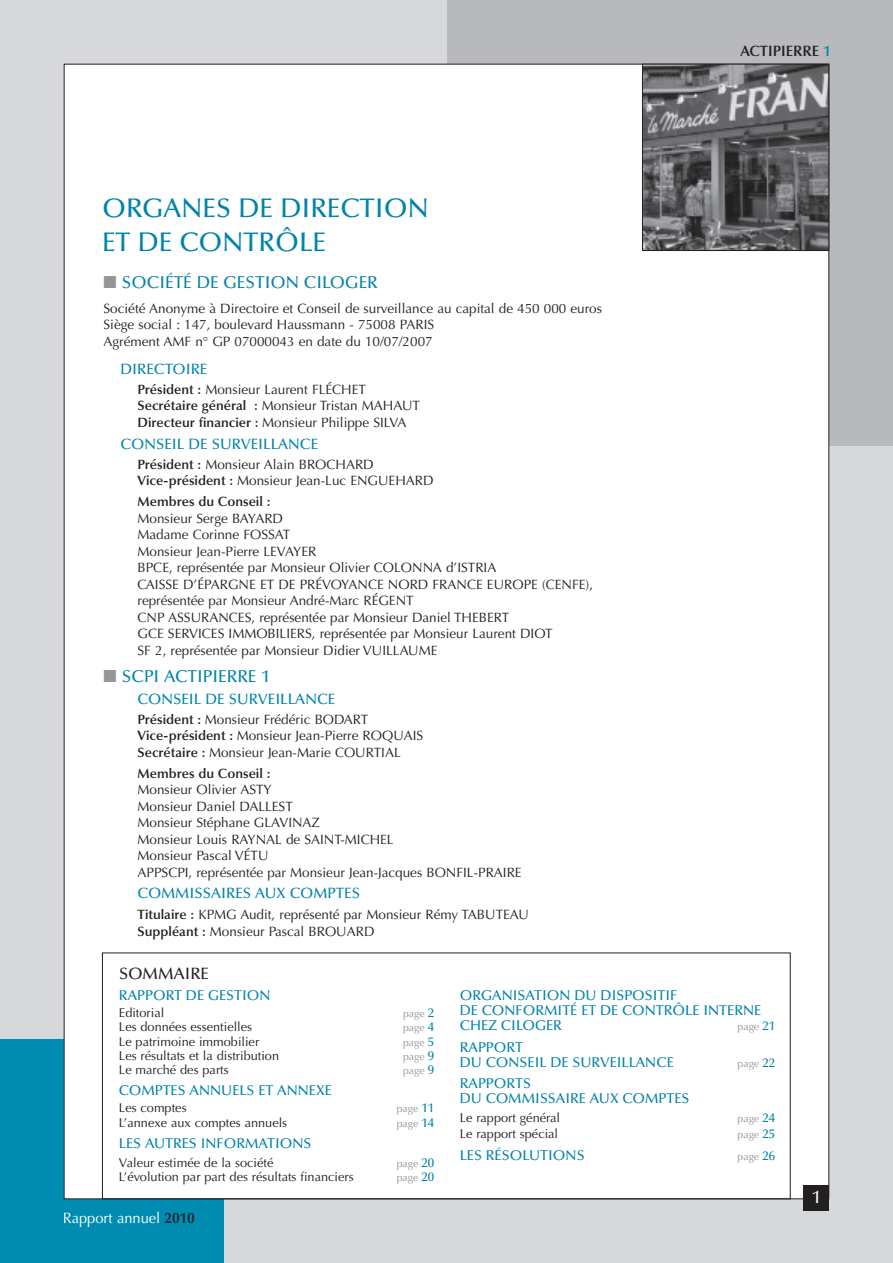
<style>
.page{position:relative;width:893px;height:1263px;background:#fff}
.page>*{position:absolute;margin:0;border:0;box-sizing:border-box;transform-origin:0 0}
.t1{font:500 27px/33.2px "Optima";color:#0083a9}
.t2{font:500 18px "Optima";color:#fff}
.t3{font:500 17.25px "Optima";color:#0083a9}
.t4{font:500 16.5px "Optima";color:#231f20}
.t5{font:500 15px "Optima";color:#0083a9}
.t6{font:15px "Optima";color:#fff}
.t7{font:600 15px "Optima";color:#231f20}
.t8{font:500 14.25px/15px "Optima";color:#0083a9}
.t9{font:13.5px/16.5px "Optima";color:#231f20}
.t10{font:600 13.5px "Optima";color:#231f20}
.t11{font:12.75px "Optima";color:#231f20}
.t12{font:10.5px "Optima";color:#939598}
.s1{color:#939598}
.s2{font-weight:600}
.s3{color:#0083a9}
.s4{font-weight:500;font-size:12.75px;color:#0083a9}
.s5{font-weight:600;color:#231f20}
</style>
<div class="page">
<div style="left:446px;top:0;width:447px;height:64px;background:#b8b9bc"></div>
<div style="left:64px;top:0;width:382px;height:64px;background:#d7d8da"></div>
<div style="left:829px;top:0;width:64px;height:446px;background:#b8b9bc"></div>
<div style="left:0;top:0;width:64px;height:1040px;background:#d7d8da"></div>
<div style="left:829px;top:446px;width:64px;height:763px;background:#d7d8da"></div>
<div style="left:223px;top:1199px;width:670px;height:64px;background:#d7d8da"></div>
<div style="left:0;top:1199px;width:223px;height:64px;background:#008cb1"></div>
<div style="left:0;top:1040px;width:64px;height:223px;background:#008cb1"></div>
<div style="left:803px;top:1185px;width:26px;height:26px;background:#231f20"></div>
<img style="left:644px;top:66px;width:183px;height:183px">
<div style="left:642px;top:64px;width:187px;height:187px;border:1px solid #231f20"></div>
<h1 class="t1" style="left:102px;top:194px;width:328px">ORGANES DE DIRECTION<br>ET DE CONTRÔLE</h1>
<p class="t3" style="left:104px;top:276px;width:276px"><span class="s1">■</span> SOCIÉTÉ DE GESTION CILOGER</p>
<p class="t9" style="left:104px;top:301px;width:500px">Société Anonyme à Directoire et Conseil de surveillance au capital de 450 000 euros<br>Siège social : 147, boulevard Haussmann - 75008 PARIS<br>Agrément AMF n° GP 07000043 en date du 10/07/2007</p>
<p class="t5" style="left:121px;top:363px;width:88px">DIRECTOIRE</p>
<p class="t9" style="left:138px;top:382px;width:284px"><span class="s2">Président :</span> Monsieur Laurent FLÉCHET<br><span class="s2">Secrétaire général :</span> Monsieur Tristan MAHAUT<br><span class="s2">Directeur financier :</span> Monsieur Philippe SILVA</p>
<p class="t5" style="left:121px;top:438px;width:199px">CONSEIL DE SURVEILLANCE</p>
<p class="t9" style="left:138px;top:457px;width:298px"><span class="s2">Président :</span> Monsieur Alain BROCHARD<br><span class="s2">Vice-président :</span> Monsieur Jean-Luc ENGUEHARD</p>
<p class="t10" style="left:138px;top:496px;width:135px">Membres du Conseil :</p>
<p class="t9" style="left:138px;top:511px;width:457px">Monsieur Serge BAYARD<br>Madame Corinne FOSSAT<br>Monsieur Jean-Pierre LEVAYER<br>BPCE, représentée par Monsieur Olivier COLONNA d’ISTRIA<br>CAISSE D’ÉPARGNE ET DE PRÉVOYANCE NORD FRANCE EUROPE (CENFE), représentée par Monsieur André-Marc RÉGENT<br>CNP ASSURANCES, représentée par Monsieur Daniel THEBERT<br>GCE SERVICES IMMOBILIERS, représentée par Monsieur Laurent DIOT<br>SF 2, représentée par Monsieur Didier VUILLAUME</p>
<p class="t3" style="left:104px;top:669px;width:168px"><span class="s1">■</span> SCPI ACTIPIERRE 1</p>
<p class="t5" style="left:138px;top:693px;width:199px">CONSEIL DE SURVEILLANCE</p>
<p class="t9" style="left:138px;top:712px;width:287px"><span class="s2">Président :</span> Monsieur Frédéric BODART<br><span class="s2">Vice-président :</span> Monsieur Jean-Pierre ROQUAIS<br><span class="s2">Secrétaire :</span> Monsieur Jean-Marie COURTIAL</p>
<p class="t10" style="left:138px;top:768px;width:135px">Membres du Conseil :</p>
<p class="t9" style="left:138px;top:783px;width:386px">Monsieur Olivier ASTY<br>Monsieur Daniel DALLEST<br>Monsieur Stéphane GLAVINAZ<br>Monsieur Louis RAYNAL de SAINT-MICHEL<br>Monsieur Pascal VÉTU<br>APPSCPI, représentée par Monsieur Jean-Jacques BONFIL-PRAIRE</p>
<p class="t5" style="left:138px;top:887px;width:224px">COMMISSAIRES AUX COMPTES</p>
<p class="t9" style="left:138px;top:907px;width:393px"><span class="s2">Titulaire :</span> KPMG Audit, représenté par Monsieur Rémy TABUTEAU<br><span class="s2">Suppléant :</span> Monsieur Pascal BROUARD</p>
<p class="t4" style="left:119px;top:967px;width:91px">SOMMAIRE</p>
<p class="t7" style="left:741px;top:45px;width:92px">ACTIPIERRE <span class="s3">1</span></p>
<p class="t8" style="left:119px;top:989px;width:153px">RAPPORT DE GESTION</p>
<p class="t11" style="left:119px;top:1008px;width:47px">Editorial</p>
<p class="t12" style="left:403px;top:1009px;width:33px">page <span class="s4">2</span></p>
<p class="t11" style="left:119px;top:1022px;width:135px">Les données essentielles</p>
<p class="t12" style="left:403px;top:1023px;width:33px">page <span class="s4">4</span></p>
<p class="t11" style="left:119px;top:1036px;width:142px">Le patrimoine immobilier</p>
<p class="t12" style="left:403px;top:1038px;width:33px">page <span class="s4">5</span></p>
<p class="t11" style="left:119px;top:1050px;width:162px">Les résultats et la distribution</p>
<p class="t12" style="left:403px;top:1052px;width:33px">page <span class="s4">9</span></p>
<p class="t11" style="left:119px;top:1065px;width:111px">Le marché des parts</p>
<p class="t12" style="left:403px;top:1066px;width:33px">page <span class="s4">9</span></p>
<p class="t8" style="left:119px;top:1084px;width:214px">COMPTES ANNUELS ET ANNEXE</p>
<p class="t11" style="left:119px;top:1103px;width:69px">Les comptes</p>
<p class="t12" style="left:397px;top:1104px;width:39px">page <span class="s4">11</span></p>
<p class="t11" style="left:119px;top:1117px;width:170px">L’annexe aux comptes annuels</p>
<p class="t12" style="left:397px;top:1119px;width:39px">page <span class="s4">14</span></p>
<p class="t8" style="left:119px;top:1137px;width:194px">LES AUTRES INFORMATIONS</p>
<p class="t11" style="left:119px;top:1157px;width:156px">Valeur estimée de la société</p>
<p class="t12" style="left:397px;top:1159px;width:39px">page <span class="s4">20</span></p>
<p class="t11" style="left:119px;top:1171px;width:236px">L’évolution par part des résultats financiers</p>
<p class="t12" style="left:397px;top:1173px;width:39px">page <span class="s4">20</span></p>
<p class="t6" style="left:63px;top:1212px;width:134px">Rapport annuel <span class="s5">2010</span></p>
<p class="t8" style="left:460px;top:989px;width:303px">ORGANISATION DU DISPOSITIF<br>DE CONFORMITÉ ET DE CONTRÔLE INTERNE<br>CHEZ CILOGER</p>
<p class="t12" style="left:738px;top:1022px;width:39px">page <span class="s4">21</span></p>
<p class="t8" style="left:460px;top:1041px;width:215px">RAPPORT<br>DU CONSEIL DE SURVEILLANCE</p>
<p class="t12" style="left:738px;top:1059px;width:39px">page <span class="s4">22</span></p>
<p class="t8" style="left:460px;top:1077px;width:231px">RAPPORTS<br>DU COMMISSAIRE AUX COMPTES</p>
<p class="t11" style="left:460px;top:1112px;width:102px">Le rapport général</p>
<p class="t12" style="left:738px;top:1114px;width:39px">page <span class="s4">24</span></p>
<p class="t11" style="left:460px;top:1128px;width:100px">Le rapport spécial</p>
<p class="t12" style="left:738px;top:1130px;width:39px">page <span class="s4">25</span></p>
<p class="t8" style="left:460px;top:1149px;width:126px">LES RÉSOLUTIONS</p>
<p class="t12" style="left:738px;top:1152px;width:39px">page <span class="s4">26</span></p>
<h2 class="t2" style="left:812px;top:1190px;width:10px">1</h2>
</div>
